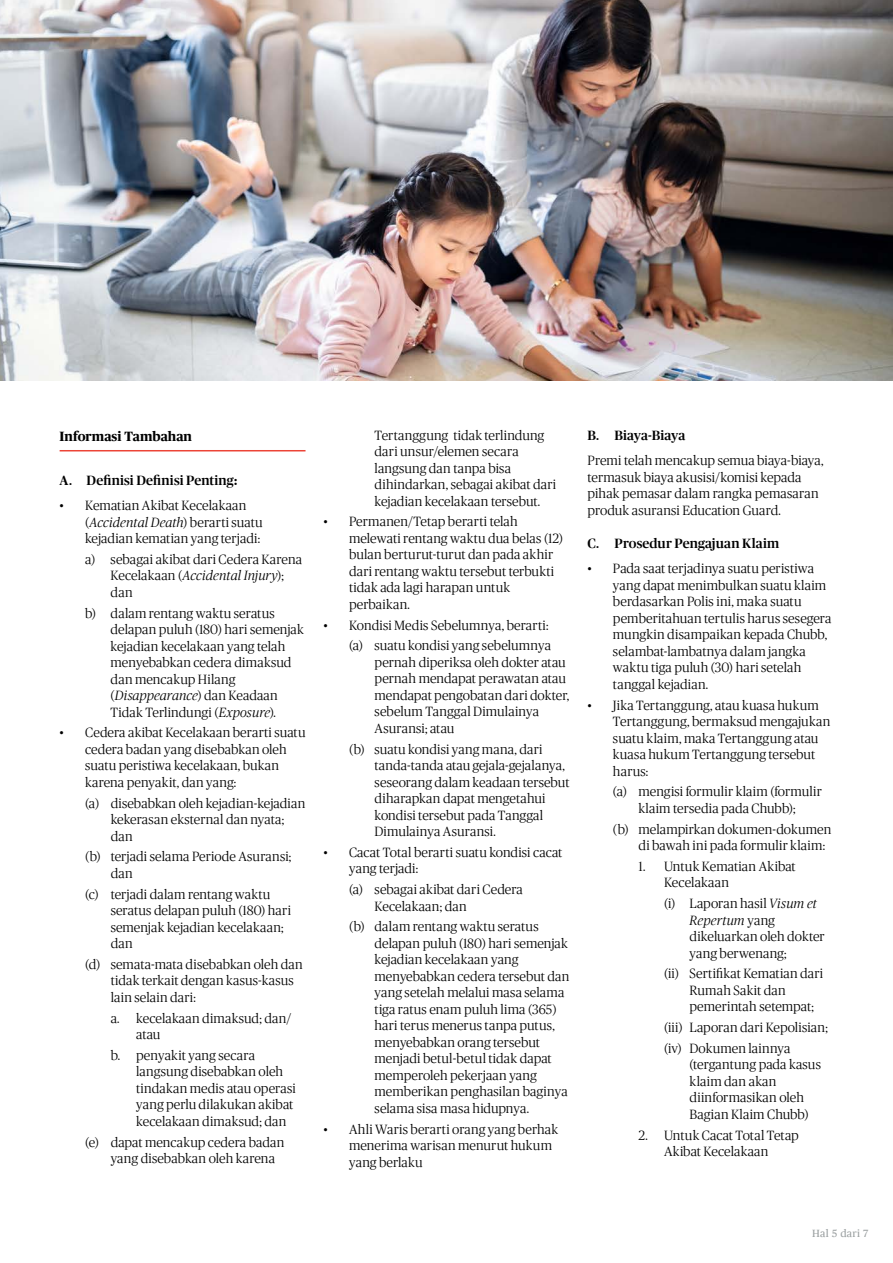
<style>
.page{position:relative;width:893px;height:1263px;background:#fff}
.page>*{position:absolute;margin:0;border:0;box-sizing:border-box;transform-origin:0 0}
.t1{font:300 13.5px/16.5px "Chubb Publico App";letter-spacing:.01em;color:#000}
.t2{font:500 13.5px "Chubb Publico App";letter-spacing:.01em;color:#000}
.t3{font:700 13.5px "Chubb Publico App";color:#000}
.t4{font:10.5px "Chubb Publico Text App";letter-spacing:.02em;color:#9ba0a1}
.s1{font-weight:700}
.s2{font-style:italic}
</style>
<div class="page">
<hr style="left:60px;top:450px;width:246px;height:1px;background:#ec4437">
<img style="left:0;top:0;width:893px;height:381px">
<p class="t3" style="left:60px;top:427px;width:134px">Informasi Tambahan</p>
<p class="t2" style="left:60px;top:471px;width:179px">A. Definisi Definisi Penting<span class="s1">:</span></p>
<p class="t1" style="left:85px;top:496px;width:179px;text-indent:-26px">• Kematian Akibat Kecelakaan (<span class="s2">Accidental Death</span>) berarti suatu kejadian kematian yang terjadi:</p>
<p class="t1" style="left:111px;top:550px;width:193px;text-indent:-26px">a) sebagai akibat dari Cedera Karena<br>Kecelakaan (<span class="s2">Accidental Injury</span>); dan</p>
<p class="t1" style="left:111px;top:604px;width:195px;text-indent:-26px">b) dalam rentang waktu seratus delapan puluh (180) hari semenjak kejadian kecelakaan yang telah menyebabkan cedera dimaksud dan mencakup Hilang (<span class="s2">Disappearance</span>) dan Keadaan<br>Tidak Terlindungi (<span class="s2">Exposure</span>).</p>
<p class="t1" style="left:85px;top:723px;width:222px;text-indent:-26px">• Cedera akibat Kecelakaan berarti suatu cedera badan yang disebabkan oleh suatu peristiwa kecelakaan, bukan karena penyakit, dan yang:</p>
<p class="t1" style="left:111px;top:794px;width:196px;text-indent:-26px">(a) disebabkan oleh kejadian-kejadian kekerasan eksternal dan nyata; dan</p>
<p class="t1" style="left:111px;top:847px;width:182px;text-indent:-26px">(b) terjadi selama Periode Asuransi; dan</p>
<p class="t1" style="left:111px;top:885px;width:182px;text-indent:-26px">(c) terjadi dalam rentang waktu seratus delapan puluh (180) hari semenjak kejadian kecelakaan; dan</p>
<p class="t1" style="left:111px;top:955px;width:194px;text-indent:-26px">(d) semata-mata disebabkan oleh dan tidak terkait dengan kasus-kasus lain selain dari:</p>
<p class="t1" style="left:136px;top:1009px;width:157px;text-indent:-26px">a. kecelakaan dimaksud; dan/ atau</p>
<p class="t1" style="left:136px;top:1046px;width:161px;text-indent:-26px">b. penyakit yang secara langsung disebabkan oleh tindakan medis atau operasi yang perlu dilakukan akibat kecelakaan dimaksud; dan</p>
<p class="t1" style="left:111px;top:1133px;width:175px;text-indent:-26px">(e) dapat mencakup cedera badan yang disebabkan oleh karena</p>
<p class="t1" style="left:375px;top:426px;width:183px">Tertanggung tidak terlindung dari unsur/elemen secara langsung dan tanpa bisa dihindarkan, sebagai akibat dari kejadian kecelakaan tersebut.</p>
<p class="t1" style="left:349px;top:513px;width:215px;text-indent:-26px">• Permanen/Tetap berarti telah melewati rentang waktu dua belas (12) bulan berturut-turut dan pada akhir dari rentang waktu tersebut terbukti tidak ada lagi harapan untuk perbaikan.</p>
<p class="t1" style="left:324px;top:614px;width:229px;line-height:20.7px;text-align:right">• Kondisi Medis Sebelumnya, berarti: (a) suatu kondisi yang sebelumnya</p>
<p class="t1" style="left:375px;top:653px;width:196px">pernah diperiksa oleh dokter atau pernah mendapat perawatan atau mendapat pengobatan dari dokter, sebelum Tanggal Dimulainya<br>Asuransi; atau</p>
<p class="t1" style="left:375px;top:740px;width:196px;text-indent:-26px">(b) suatu kondisi yang mana, dari tanda-tanda atau gejala-gejalanya, seseorang dalam keadaan tersebut diharapkan dapat mengetahui kondisi tersebut pada Tanggal<br>Dimulainya Asuransi.</p>
<p class="t1" style="left:349px;top:843px;width:215px;text-indent:-26px">• Cacat Total berarti suatu kondisi cacat yang terjadi:</p>
<p class="t1" style="left:375px;top:880px;width:150px;text-indent:-26px">(a) sebagai akibat dari Cedera<br>Kecelakaan; dan</p>
<p class="t1" style="left:375px;top:918px;width:196px;text-indent:-26px">(b) dalam rentang waktu seratus delapan puluh (180) hari semenjak kejadian kecelakaan yang menyebabkan cedera tersebut dan yang setelah melalui masa selama tiga ratus enam puluh lima (365) hari terus menerus tanpa putus, menyebabkan orang tersebut menjadi betul-betul tidak dapat memperoleh pekerjaan yang memberikan penghasilan baginya selama sisa masa hidupnya.</p>
<p class="t1" style="left:349px;top:1120px;width:210px;text-indent:-26px">• Ahli Waris berarti orang yang berhak menerima warisan menurut hukum yang berlaku</p>
<p class="t2" style="left:587px;top:426px;width:99px">B. Biaya-Biaya</p>
<p class="t1" style="left:587px;top:452px;width:238px">Premi telah mencakup semua biaya-biaya, termasuk biaya akusisi/komisi kepada pihak pemasar dalam rangka pemasaran produk asuransi Education Guard.</p>
<p class="t2" style="left:587px;top:534px;width:193px">C. Prosedur Pengajuan Klaim</p>
<p class="t1" style="left:613px;top:560px;width:220px;text-indent:-26px">• Pada saat terjadinya suatu peristiwa yang dapat menimbulkan suatu klaim berdasarkan Polis ini, maka suatu pemberitahuan tertulis harus sesegera mungkin disampaikan kepada Chubb, selambat-lambatnya dalam jangka waktu tiga puluh (30) hari setelah tanggal kejadian.</p>
<p class="t1" style="left:613px;top:696px;width:219px;text-indent:-26px">• Jika Tertanggung, atau kuasa hukum<br>Tertanggung, bermaksud mengajukan suatu klaim, maka Tertanggung atau kuasa hukum Tertanggung tersebut harus:</p>
<p class="t1" style="left:613px;top:783px;width:210px;text-align:center">(a) mengisi formulir klaim (formulir klaim tersedia pada Chubb);</p>
<p class="t1" style="left:638px;top:820px;width:194px;text-indent:-26px">(b) melampirkan dokumen-dokumen di bawah ini pada formulir klaim:</p>
<p class="t1" style="left:664px;top:857px;width:133px;text-indent:-26px">1. Untuk Kematian Akibat<br>Kecelakaan</p>
<p class="t1" style="left:689px;top:894px;width:137px;text-indent:-26px">(i) Laporan hasil <span class="s2">Visum et<br>Repertum</span> yang dikeluarkan oleh dokter yang berwenang;</p>
<p class="t1" style="left:689px;top:965px;width:135px;text-indent:-26px">(ii) Sertifikat Kematian dari<br>Rumah Sakit dan pemerintah setempat;</p>
<p class="t1" style="left:664px;top:1016px;width:165px;line-height:20.7px">(iii) Laporan dari Kepolisian; (iv) Dokumen lainnya</p>
<p class="t1" style="left:689px;top:1056px;width:133px">(tergantung pada kasus klaim dan akan diinformasikan oleh<br>Bagian Klaim Chubb)</p>
<p class="t1" style="left:638px;top:1126px;width:162px;text-align:center">2. Untuk Cacat Total Tetap<br>Akibat Kecelakaan</p>
<p class="t4" style="left:812px;top:1225px;width:58px">Hal 5 dari 7</p>
</div>
